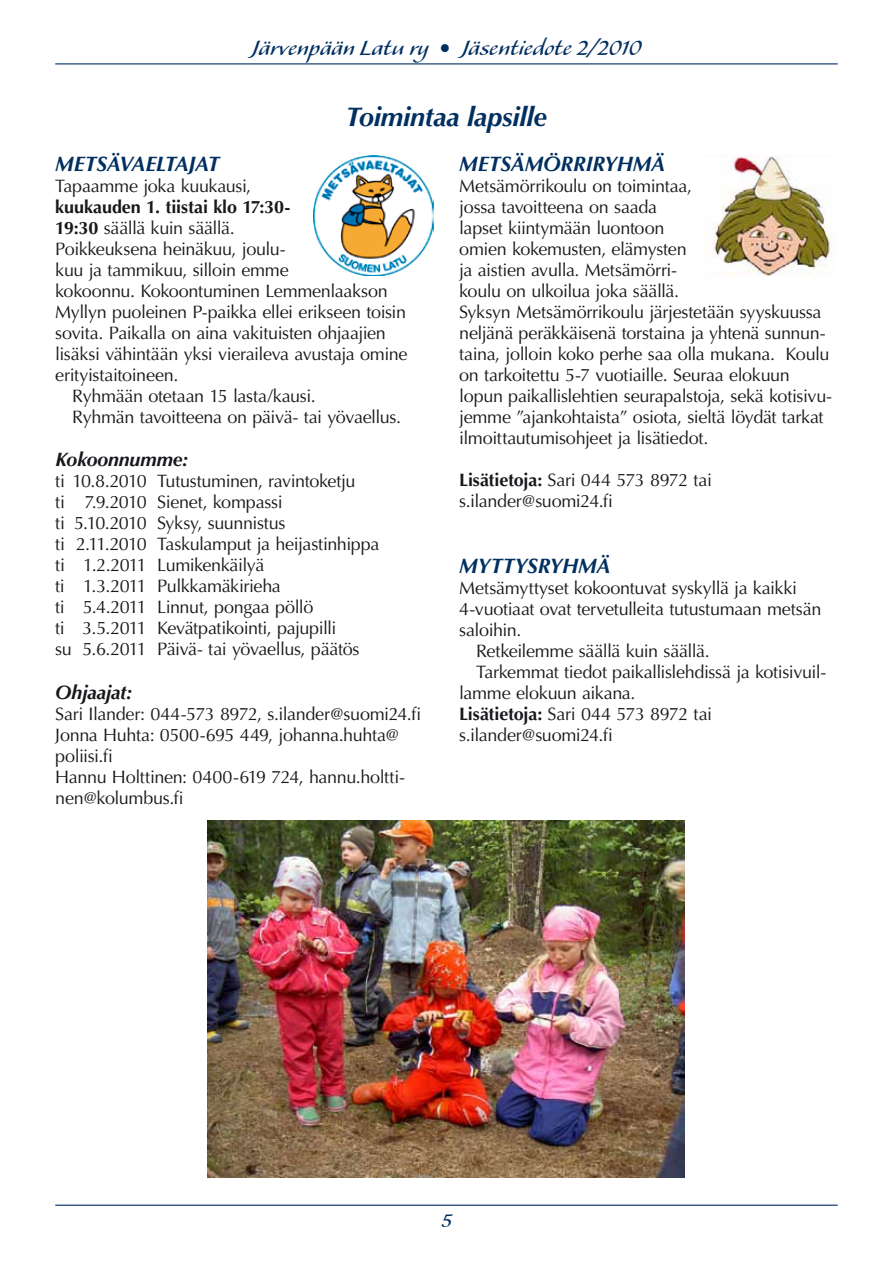
<style>
.page{position:relative;width:893px;height:1263px;background:#fff}
.page>*{position:absolute;margin:0;border:0;box-sizing:border-box;transform-origin:0 0}
.t1{font:27px "Alexa Std";color:#002f60}
.t2{font:italic 700 27px "Optima LT Std";letter-spacing:-.015em;color:#002f60}
.t3{font:24px "Alexa Std";color:#002f60}
.t4{font:italic 700 21px "Optima LT Std";letter-spacing:-.005em;color:#002f60}
.t5{font:italic 700 19.5px "Optima LT Std";letter-spacing:-.005em;color:#1a171c}
.t6{font:18px/21px "Optima LT Std";letter-spacing:-.02em;color:#1a171c}
.t7{font:700 18px "Optima LT Std";letter-spacing:-.005em;color:#1a171c}
.s1{font-weight:700}
</style>
<div class="page">
<img style="left:705px;top:155px;width:126px;height:122px">
<img style="left:313px;top:155px;width:121px;height:120px">
<img style="left:208px;top:820px;width:476px;height:358px">
<hr style="left:55px;top:63px;width:783px;height:1px;background:#002f60">
<hr style="left:55px;top:1204px;width:783px;height:2px;background:#002f60">
<h1 class="t1" style="left:252px;top:35px;width:391px">Järvenpään Latu ry • Jäsentiedote 2/2010</h1>
<h1 class="t2" style="left:346px;top:101px;width:203px">Toimintaa lapsille</h1>
<p class="t4" style="left:55px;top:151px;width:31px">Metsävaeltajat</p>
<p class="t6" style="left:55px;top:175px;width:197px">Tapaamme joka kuukausi,</p>
<p class="t7" style="left:55px;top:196px;width:237px">kuukauden 1. tiistai klo 17:30-</p>
<p class="t6" style="left:55px;top:217px;width:181px"><span class="s1">19:30</span> säällä kuin säällä.</p>
<p class="t6" style="left:55px;top:238px;width:232px">Poikkeuksena heinäkuu, joulu-</p>
<p class="t6" style="left:55px;top:259px;width:235px">kuu ja tammikuu, silloin emme</p>
<p class="t6" style="left:55px;top:280px;width:334px">kokoonnu. Kokoontuminen Lemmenlaakson</p>
<p class="t6" style="left:55px;top:301px;width:352px">Myllyn puoleinen P-paikka ellei erikseen toisin</p>
<p class="t6" style="left:55px;top:322px;width:332px">sovita. Paikalla on aina vakituisten ohjaajien</p>
<p class="t6" style="left:55px;top:343px;width:354px">lisäksi vähintään yksi vieraileva avustaja omine</p>
<p class="t6" style="left:55px;top:364px;width:125px">erityistaitoineen.</p>
<p class="t6" style="left:72px;top:385px;width:245px">Ryhmään otetaan 15 lasta/kausi.</p>
<p class="t6" style="left:72px;top:406px;width:330px">Ryhmän tavoitteena on päivä- tai yövaellus.</p>
<p class="t5" style="left:55px;top:448px;width:135px">Kokoonnumme:</p>
<p class="t6" style="left:55px;top:471px;width:326px">ti 10.8.2010 Tutustuminen, ravintoketju<br>ti 7.9.2010 Sienet, kompassi<br>ti 5.10.2010 Syksy, suunnistus<br>ti 2.11.2010 Taskulamput ja heijastinhippa ti 1.2.2011 Lumikenkäilyä<br>ti 1.3.2011 Pulkkamäkirieha<br>ti 5.4.2011 Linnut, pongaa pöllö<br>ti 3.5.2011 Kevätpatikointi, pajupilli<br>su 5.6.2011 Päivä- tai yövaellus, päätös</p>
<p class="t5" style="left:55px;top:680px;width:79px">Ohjaajat:</p>
<p class="t6" style="left:55px;top:703px;width:367px">Sari Ilander: 044-573 8972, s.ilander@suomi24.fi Jonna Huhta: 0500-695 449, johanna.huhta@ poliisi.fi<br>Hannu Holttinen: 0400-619 724, hannu.holtti&shy;nen@kolumbus.fi</p>
<p class="t4" style="left:459px;top:151px;width:33px">Metsäm</p>
<p class="t4" style="left:543px;top:151px;width:77px">örriryhmä</p>
<p class="t6" style="left:459px;top:175px;width:375px">Metsämörrikoulu on toimintaa,<br>jossa tavoitteena on saada<br>lapset kiintymään luontoon<br>omien kokemusten, elämysten<br>ja aistien avulla. Metsämörri-<br>koulu on ulkoilua joka säällä.<br>Syksyn Metsämörrikoulu järjestetään syyskuussa neljänä peräkkäisenä torstaina ja yhtenä sunnun&shy;taina, jolloin koko perhe saa olla mukana. Koulu on tarkoitettu 5-7 vuotiaille. Seuraa elokuun lopun paikallislehtien seurapalstoja, sekä kotisivu&shy;jemme ”ajankohtaista” osiota, sieltä löydät tarkat ilmoittautumisohjeet ja lisätiedot.</p>
<p class="t6" style="left:459px;top:469px;width:254px"><span class="s1">Lisätietoja:</span> Sari 044 573 8972 tai s.ilander@suomi24.fi</p>
<p class="t4" style="left:459px;top:553px;width:31px">Myttys</p>
<p class="t4" style="left:538px;top:553px;width:28px">ryhmä</p>
<p class="t6" style="left:459px;top:577px;width:339px">Metsämyttyset kokoontuvat syskyllä ja kaikki</p>
<p class="t6" style="left:459px;top:598px;width:364px">4-vuotiaat ovat tervetulleita tutustumaan metsän</p>
<p class="t6" style="left:459px;top:619px;width:64px">saloihin.</p>
<p class="t6" style="left:476px;top:640px;width:235px">Retkeilemme säällä kuin säällä.</p>
<p class="t6" style="left:476px;top:661px;width:352px">Tarkemmat tiedot paikallislehdissä ja kotisivuil-</p>
<p class="t6" style="left:459px;top:682px;width:178px">lamme elokuun aikana.</p>
<p class="t6" style="left:459px;top:703px;width:254px"><span class="s1">Lisätietoja:</span> Sari 044 573 8972 tai</p>
<p class="t6" style="left:459px;top:724px;width:155px">s.ilander@suomi24.fi</p>
<h2 class="t3" style="left:441px;top:1209px;width:12px">5</h2>
</div>
